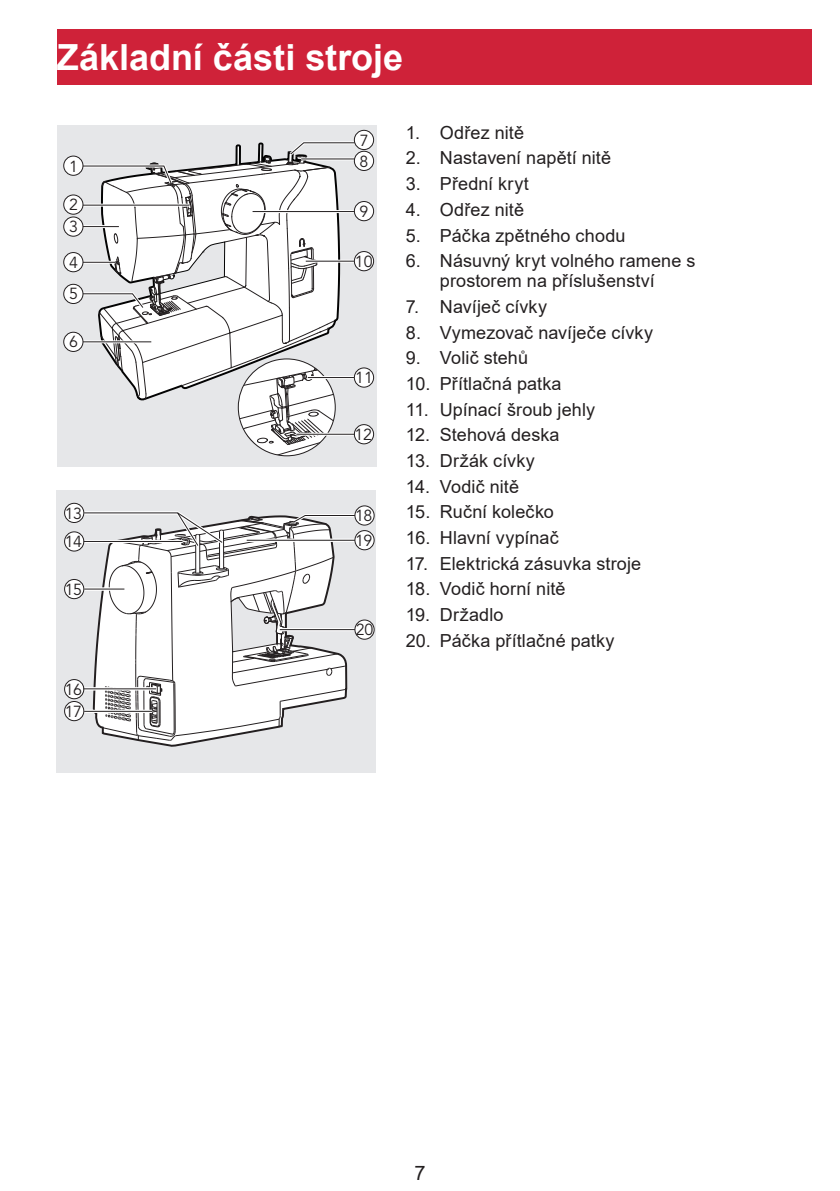
<style>
.page{position:relative;width:840px;height:1191px;background:#fff}
.page>*{position:absolute;margin:0;border:0;box-sizing:border-box;transform-origin:0 0}
.t1{font:700 36px "Arial";color:#fff}
.t2{font:20px "Arial";color:#231f20}
.t3{font:18px/20px "Arial";letter-spacing:.005em;color:#231f20;text-align:center}
.t4{font:16px/22px "Avenir LT Std";letter-spacing:-.025em;color:#231f20}
</style>
<div class="page">
<div style="left:57px;top:30px;width:754px;height:55px;background:#cf2239"></div>
<div style="left:57px;top:125px;width:320px;height:341px;background:#e6e7e9"></div>
<div style="left:354px;top:368px;width:19px;height:19px;background:#fff;border-radius:50%"></div>
<div style="left:353px;top:367px;width:21px;height:21px;border:1px solid #231f20;border-radius:50%"></div>
<div style="left:354px;top:424px;width:19px;height:20px;background:#fff;border-radius:50%"></div>
<div style="left:353px;top:424px;width:21px;height:20px;border:1px solid #231f20;border-radius:50%"></div>
<div style="left:64px;top:156px;width:19px;height:19px;background:#fff;border-radius:50%"></div>
<div style="left:63px;top:156px;width:20px;height:20px;border:1px solid #231f20;border-radius:50%"></div>
<div style="left:64px;top:195px;width:19px;height:19px;background:#fff;border-radius:50%"></div>
<div style="left:63px;top:194px;width:20px;height:21px;border:1px solid #231f20;border-radius:50%"></div>
<div style="left:64px;top:217px;width:19px;height:19px;background:#fff;border-radius:50%"></div>
<div style="left:63px;top:216px;width:20px;height:21px;border:1px solid #231f20;border-radius:50%"></div>
<div style="left:64px;top:252px;width:19px;height:20px;background:#fff;border-radius:50%"></div>
<div style="left:63px;top:252px;width:20px;height:20px;border:1px solid #231f20;border-radius:50%"></div>
<div style="left:64px;top:284px;width:19px;height:19px;background:#fff;border-radius:50%"></div>
<div style="left:63px;top:284px;width:20px;height:20px;border:1px solid #231f20;border-radius:50%"></div>
<div style="left:64px;top:332px;width:19px;height:19px;background:#fff;border-radius:50%"></div>
<div style="left:63px;top:332px;width:20px;height:20px;border:1px solid #231f20;border-radius:50%"></div>
<div style="left:354px;top:130px;width:19px;height:20px;background:#fff;border-radius:50%"></div>
<div style="left:353px;top:130px;width:21px;height:20px;border:1px solid #231f20;border-radius:50%"></div>
<div style="left:354px;top:151px;width:19px;height:19px;background:#fff;border-radius:50%"></div>
<div style="left:353px;top:151px;width:21px;height:20px;border:1px solid #231f20;border-radius:50%"></div>
<div style="left:354px;top:201px;width:19px;height:20px;background:#fff;border-radius:50%"></div>
<div style="left:353px;top:201px;width:21px;height:20px;border:1px solid #231f20;border-radius:50%"></div>
<div style="left:354px;top:251px;width:19px;height:20px;background:#fff;border-radius:50%"></div>
<div style="left:353px;top:251px;width:21px;height:20px;border:1px solid #231f20;border-radius:50%"></div>
<svg style="left:79px;top:133px;width:278px;height:324px"></svg>
<hr style="left:301px;top:158px;width:53px;height:1px;background:#231f20">
<hr style="left:305px;top:261px;width:49px;height:1px;background:#231f20">
<div style="left:57px;top:490px;width:319px;height:282px;background:#e6e7e9"></div>
<div style="left:65px;top:503px;width:19px;height:19px;background:#fff;border-radius:50%"></div>
<div style="left:64px;top:503px;width:20px;height:20px;border:1px solid #231f20;border-radius:50%"></div>
<div style="left:65px;top:532px;width:19px;height:19px;background:#fff;border-radius:50%"></div>
<div style="left:64px;top:531px;width:20px;height:20px;border:1px solid #231f20;border-radius:50%"></div>
<div style="left:65px;top:579px;width:19px;height:19px;background:#fff;border-radius:50%"></div>
<div style="left:64px;top:579px;width:20px;height:20px;border:1px solid #231f20;border-radius:50%"></div>
<div style="left:65px;top:679px;width:19px;height:20px;background:#fff;border-radius:50%"></div>
<div style="left:64px;top:679px;width:20px;height:20px;border:1px solid #231f20;border-radius:50%"></div>
<div style="left:65px;top:701px;width:19px;height:19px;background:#fff;border-radius:50%"></div>
<div style="left:64px;top:701px;width:20px;height:20px;border:1px solid #231f20;border-radius:50%"></div>
<div style="left:355px;top:506px;width:19px;height:19px;background:#fff;border-radius:50%"></div>
<div style="left:354px;top:505px;width:20px;height:20px;border:1px solid #231f20;border-radius:50%"></div>
<div style="left:355px;top:530px;width:19px;height:20px;background:#fff;border-radius:50%"></div>
<div style="left:354px;top:530px;width:20px;height:20px;border:1px solid #231f20;border-radius:50%"></div>
<div style="left:355px;top:620px;width:19px;height:19px;background:#fff;border-radius:50%"></div>
<div style="left:354px;top:619px;width:20px;height:20px;border:1px solid #231f20;border-radius:50%"></div>
<svg style="left:81px;top:509px;width:278px;height:232px"></svg>
<h1 class="t1" style="left:57px;top:32px;width:348px">Základní části stroje</h1>
<p class="t4" style="left:69px;top:156px;width:10px">1</p>
<p class="t4" style="left:69px;top:194px;width:10px">2<br>3</p>
<p class="t4" style="left:69px;top:246px;width:10px;line-height:31.8px">4<br>5</p>
<p class="t4" style="left:69px;top:331px;width:10px">6</p>
<p class="t4" style="left:65px;top:499px;width:19px;line-height:28.6px">13<br>14</p>
<p class="t4" style="left:65px;top:578px;width:19px">15</p>
<p class="t4" style="left:65px;top:678px;width:19px">16<br>17</p>
<p class="t4" style="left:359px;top:130px;width:11px;line-height:21px">7<br>8</p>
<p class="t4" style="left:359px;top:201px;width:10px">9</p>
<p class="t4" style="left:354px;top:251px;width:19px">10</p>
<p class="t4" style="left:355px;top:367px;width:19px">11</p>
<p class="t4" style="left:354px;top:424px;width:19px">12</p>
<p class="t4" style="left:355px;top:503px;width:19px;line-height:24.8px">18<br>19</p>
<p class="t4" style="left:356px;top:619px;width:19px">20</p>
<p class="t3" style="left:405px;top:122px;width:120px">1. Odřez nitě</p>
<p class="t3" style="left:405px;top:148px;width:207px">2. Nastavení napětí nitě</p>
<p class="t3" style="left:405px;top:174px;width:125px">3. Přední kryt</p>
<p class="t3" style="left:405px;top:199px;width:120px">4. Odřez nitě</p>
<p class="t3" style="left:405px;top:225px;width:221px">5. Páčka zpětného chodu</p>
<p class="t3" style="left:405px;top:251px;width:291px">6. Násuvný kryt volného ramene s prostorem na příslušenství</p>
<p class="t3" style="left:405px;top:296px;width:143px">7. Navíječ cívky</p>
<p class="t3" style="left:405px;top:322px;width:248px">8. Vymezovač navíječe cívky</p>
<p class="t3" style="left:405px;top:348px;width:124px">9. Volič stehů</p>
<p class="t3" style="left:405px;top:373px;width:157px">10. Přítlačná patka</p>
<p class="t3" style="left:405px;top:399px;width:191px">11. Upínací šroub jehly</p>
<p class="t3" style="left:405px;top:425px;width:155px">12. Stehová deska</p>
<p class="t3" style="left:405px;top:450px;width:131px">13. Držák cívky</p>
<p class="t3" style="left:405px;top:476px;width:115px">14. Vodič nitě</p>
<p class="t3" style="left:405px;top:502px;width:149px">15. Ruční kolečko</p>
<p class="t3" style="left:405px;top:527px;width:154px">16. Hlavní vypínač</p>
<p class="t3" style="left:405px;top:553px;width:237px">17. Elektrická zásuvka stroje</p>
<p class="t3" style="left:405px;top:579px;width:161px">18. Vodič horní nitě</p>
<p class="t3" style="left:405px;top:604px;width:99px">19. Držadlo</p>
<p class="t3" style="left:405px;top:630px;width:210px">20. Páčka přítlačné patky</p>
<p class="t2" style="left:414px;top:1159px;width:13px">7</p>
</div>
